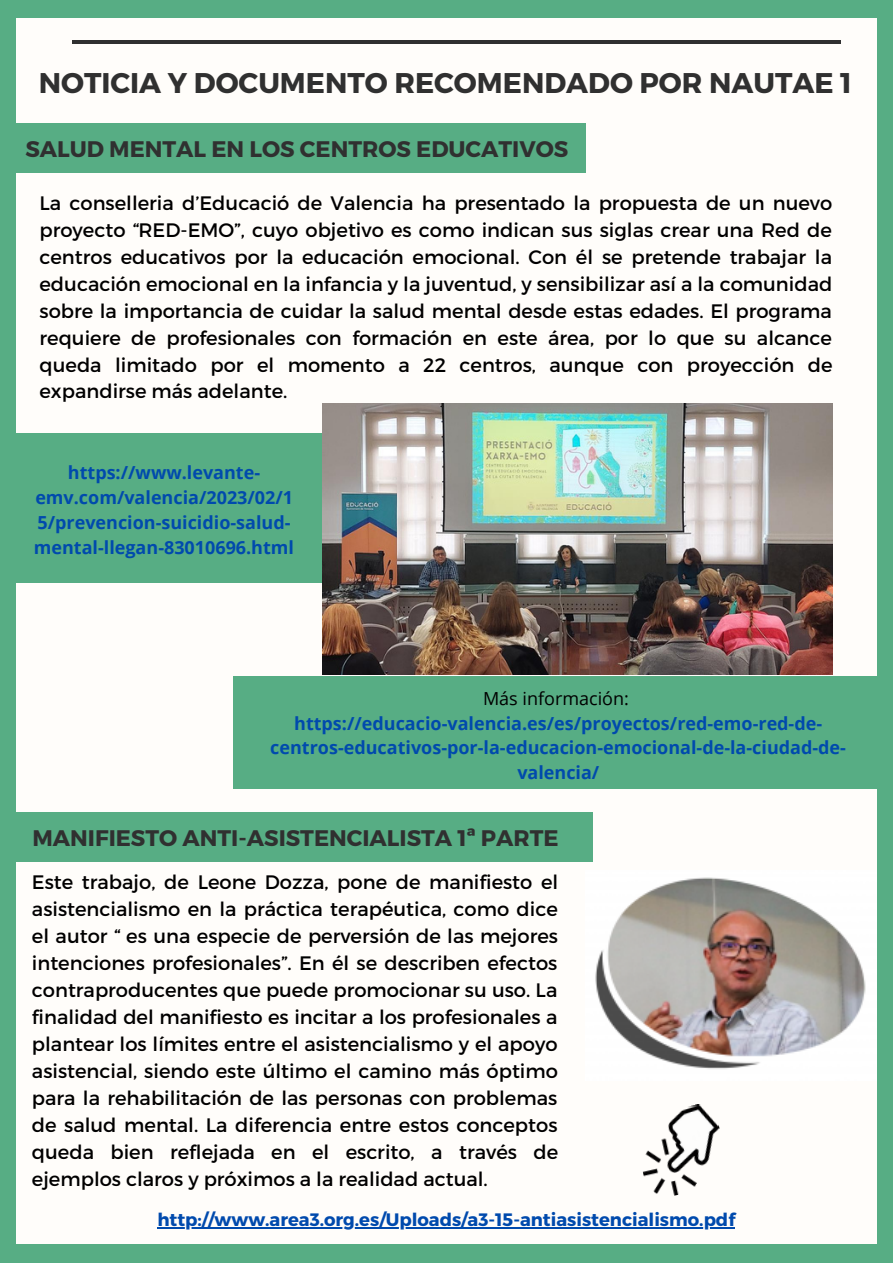
<style>
.page{position:relative;width:893px;height:1264px;background:#fff}
.page>*{position:absolute;margin:0;border:0;box-sizing:border-box;transform-origin:0 0}
.t1{font:700 28.5px "Montserrat";color:#303030}
.t2{font:700 22.5px "Montserrat";color:#303030}
.t3{font:19.5px/27px "Montserrat";color:#000;text-align:justify}
.t4{font:700 18px/24.8px "Open Sans";color:#004aad;text-align:center}
.t5{font:700 18px "Montserrat";color:#004aad}
.t6{font:18px "Open Sans";color:#000}
</style>
<div class="page">
<div style="left:0;top:0;width:892px;height:1262px;background:#57ad84"></div>
<div style="left:17px;top:18px;width:859px;height:1226px;background:#fffdfa"></div>
<hr style="left:72px;top:40px;width:768px;height:4px;background:#303030">
<div style="left:233px;top:676px;width:659px;height:112px;background:#57ad84"></div>
<div style="left:8px;top:123px;width:577px;height:49px;background:#57ad84"></div>
<img style="left:322px;top:404px;width:510px;height:271px">
<div style="left:16px;top:433px;width:306px;height:150px;background:#57ad84"></div>
<img style="left:595px;top:877px;width:271px;height:192px">
<div style="left:16px;top:812px;width:577px;height:49px;background:#57ad84"></div>
<img style="left:643px;top:1104px;width:77px;height:92px">
<hr style="left:157px;top:1227px;width:578px;height:1px;background:#004aad">
<h1 class="t1" style="left:39px;top:64px;width:814px">NOTICIA Y DOCUMENTO RECOMENDADO POR NAUTAE 1</h1>
<p class="t2" style="left:25px;top:134px;width:544px">SALUD MENTAL EN LOS CENTROS EDUCATIVOS</p>
<p class="t3" style="left:40px;top:188px;width:794px">La conselleria d’Educació de Valencia ha presentado la propuesta de un nuevo proyecto “RED-EMO”, cuyo objetivo es como indican sus siglas crear una Red de centros educativos por la educación emocional. Con él se pretende trabajar la educación emocional en la infancia y la juventud, y sensibilizar así a la comunidad sobre la importancia de cuidar la salud mental desde estas edades. El programa requiere de profesionales con formación en este área, por lo que su alcance queda limitado por el momento a 22 centros, aunque con proyección de expandirse más adelante.</p>
<p class="t4" style="left:34px;top:460px;width:262px">https://www.levante&shy;emv.com/valencia/2023/02/1<br>5/prevencion-suicidio-salud&shy;mental-llegan-83010696.html</p>
<p class="t6" style="left:483px;top:685px;width:147px">Más información:</p>
<p class="t4" style="left:270px;top:710px;width:577px">https://educacio-valencia.es/es/proyectos/red-emo-red-de&shy;centros-educativos-por-la-educacion-emocional-de-la-ciudad-de&shy;valencia/</p>
<p class="t2" style="left:32px;top:823px;width:527px">MANIFIESTO ANTI-ASISTENCIALISTA 1ª PARTE</p>
<p class="t3" style="left:32px;top:867px;width:528px">Este trabajo, de Leone Dozza, pone de manifiesto el asistencialismo en la práctica terapéutica, como dice el autor “ es una especie de perversión de las mejores intenciones profesionales”. En él se describen efectos contraproducentes que puede promocionar su uso. La finalidad del manifiesto es incitar a los profesionales a plantear los límites entre el asistencialismo y el apoyo asistencial, siendo este último el camino más óptimo para la rehabilitación de las personas con problemas de salud mental. La diferencia entre estos conceptos queda bien reflejada en el escrito, a través de ejemplos claros y próximos a la realidad actual.</p>
<p class="t5" style="left:157px;top:1208px;width:579px">http://www.area3.org.es/Uploads/a3-15-antiasistencialismo.pdf</p>
</div>
